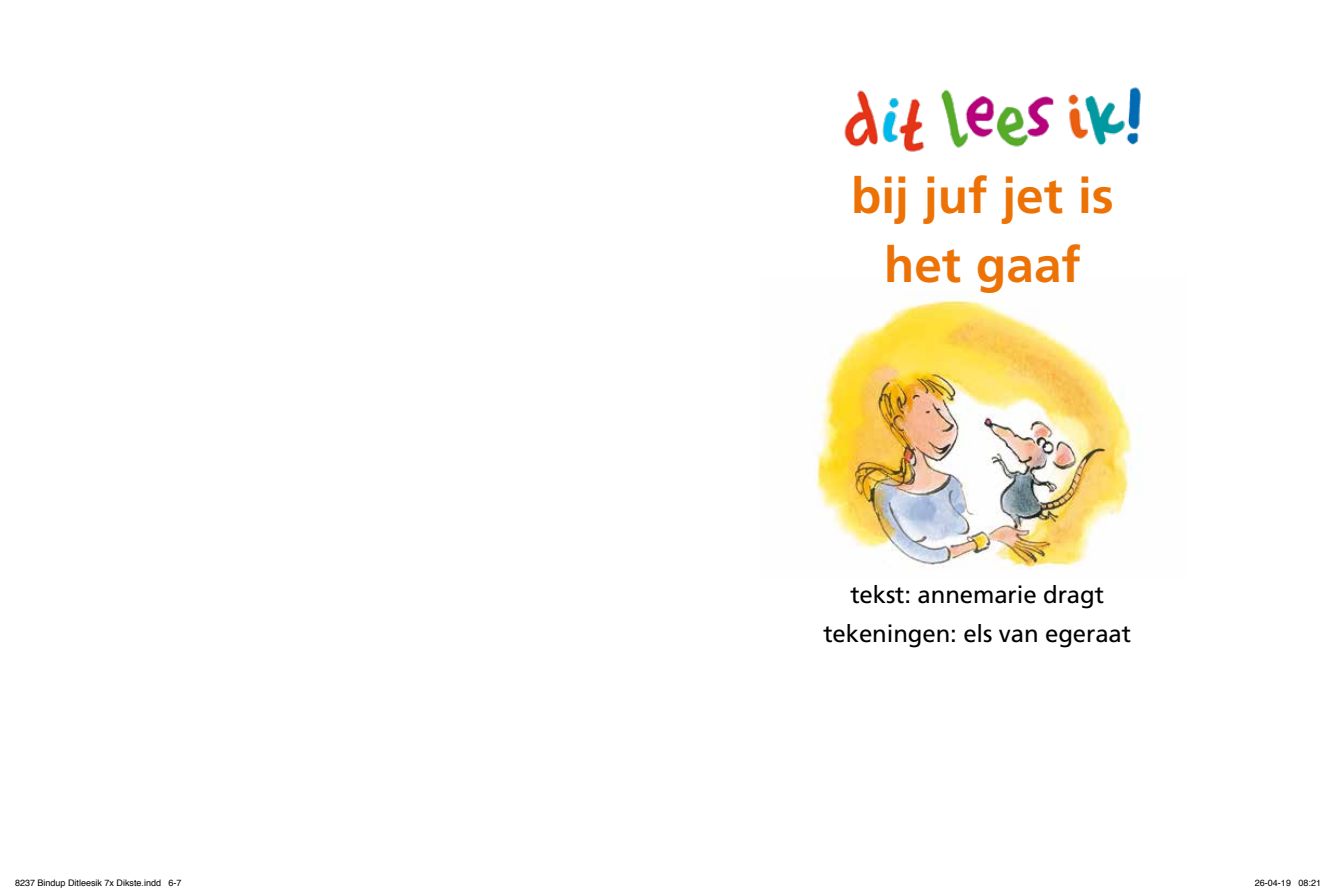
<style>
.page{position:relative;width:1327px;height:891px;background:#fff}
.page>*{position:absolute;margin:0;border:0;box-sizing:border-box;transform-origin:0 0}
.t1{font:700 49.5px/69px "Frutiger LT Std";color:#ec7206;text-align:center}
.t2{font:24px/39px "Frutiger LT Std";letter-spacing:-.005em;color:#000;text-align:center}
.t3{font:9px "Helvetica";color:#000}
</style>
<div class="page">
<img style="left:844px;top:87px;width:297px;height:65px">
<img style="left:815px;top:293px;width:325px;height:276px">
<h1 class="t1" style="left:851px;top:162px;width:264px">bij juf jet is het gaaf</h1>
<h2 class="t2" style="left:823px;top:575px;width:309px">tekst: annemarie dragt tekeningen: els van egeraat</h2>
<p class="t3" style="left:15px;top:876px;width:168px">8237 Bindup Ditleesik 7x Dikste.indd 6-7</p>
<p class="t3" style="left:1255px;top:876px;width:68px">26-04-19 08:21</p>
</div>
